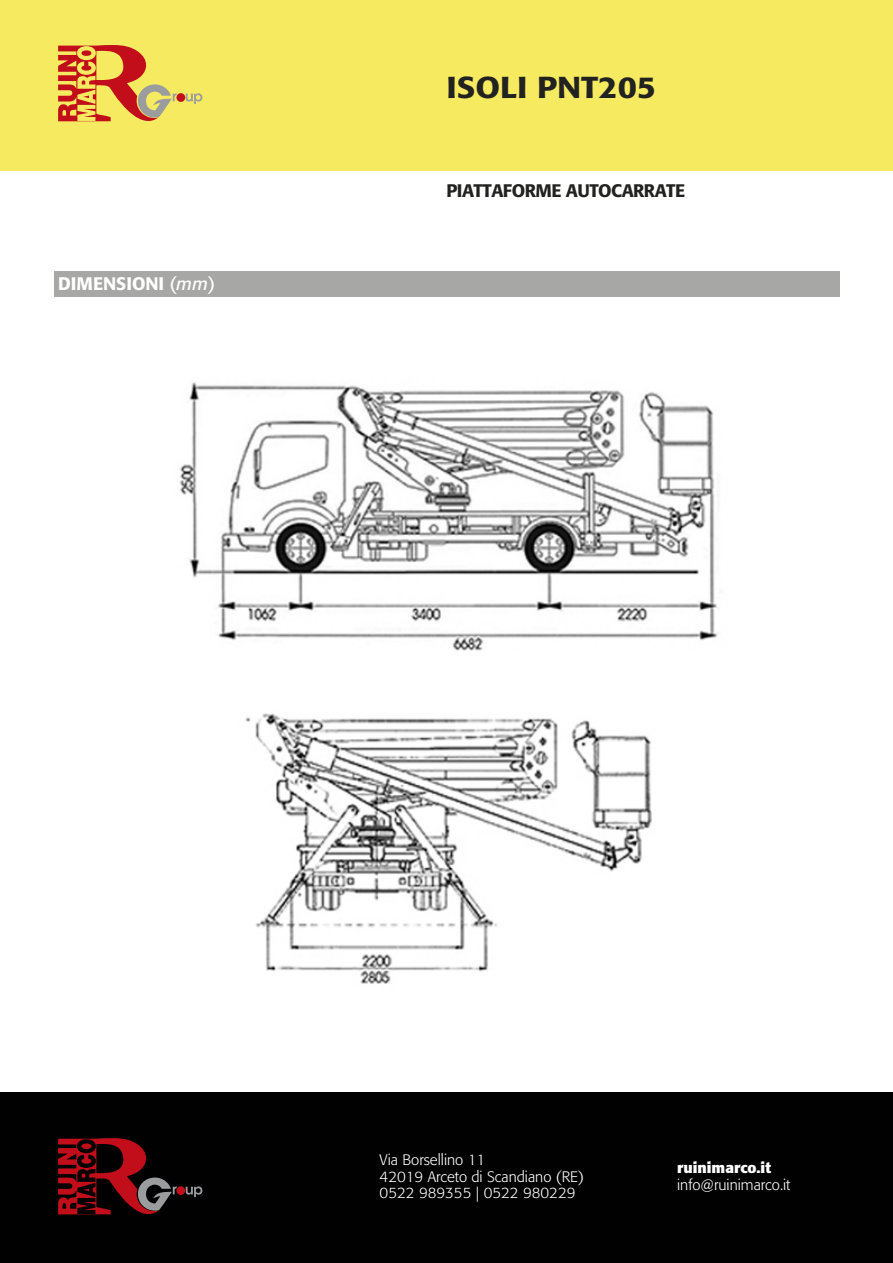
<style>
.page{position:relative;width:893px;height:1263px;background:#fff}
.page>*{position:absolute;margin:0;border:0;box-sizing:border-box;transform-origin:0 0}
.t1{font:500 30px "Formata";color:#222221;scale:1.1 1}
.t2{font:500 18px "Formata";letter-spacing:-.025em;color:#222221}
.t3{font:500 18px "Formata";color:#fff}
.t4{font:300 15px/16.5px "Formata";color:#fff}
.t5{font:700 15px "Formata";color:#fff}
.s1{font-weight:400}
.s2{font-weight:400;font-style:italic}
</style>
<div class="page">
<div style="left:54px;top:271px;width:785px;height:26px;background:#a7a7a6"></div>
<div style="left:0;top:0;width:893px;height:170px;background:#f6ea60"></div>
<div style="left:0;top:1093px;width:893px;height:170px;background:#010101"></div>
<svg style="left:186px;top:93px;width:16px;height:11px"></svg>
<div style="left:176px;top:93px;width:9px;height:9px;background:#c10e1a;border-radius:50%"></div>
<svg style="left:58px;top:45px;width:119px;height:77px"></svg>
<svg style="left:186px;top:1186px;width:16px;height:11px"></svg>
<div style="left:176px;top:1186px;width:9px;height:9px;background:#c10e1a;border-radius:50%"></div>
<svg style="left:58px;top:1138px;width:119px;height:77px"></svg>
<img style="left:179px;top:382px;width:540px;height:602px">
<p class="t3" style="left:58px;top:272px;width:159px">DIMENSIONI <span class="s1">(</span><span class="s2">mm</span><span class="s1">)</span></p>
<h1 class="t1" style="left:446px;top:68px;width:192px">ISOLI PNT205</h1>
<p class="t2" style="left:446px;top:179px;width:240px">PIATTAFORME AUTOCARRATE</p>
<p class="t4" style="left:380px;top:1152px;width:206px">Via Borsellino 11<br>42019 Arceto di Scandiano (RE)<br>0522 989355 | 0522 980229</p>
<p class="t5" style="left:677px;top:1158px;width:95px">ruinimarco.it</p>
<p class="t4" style="left:677px;top:1176px;width:115px">info@ruinimarco.it</p>
</div>
